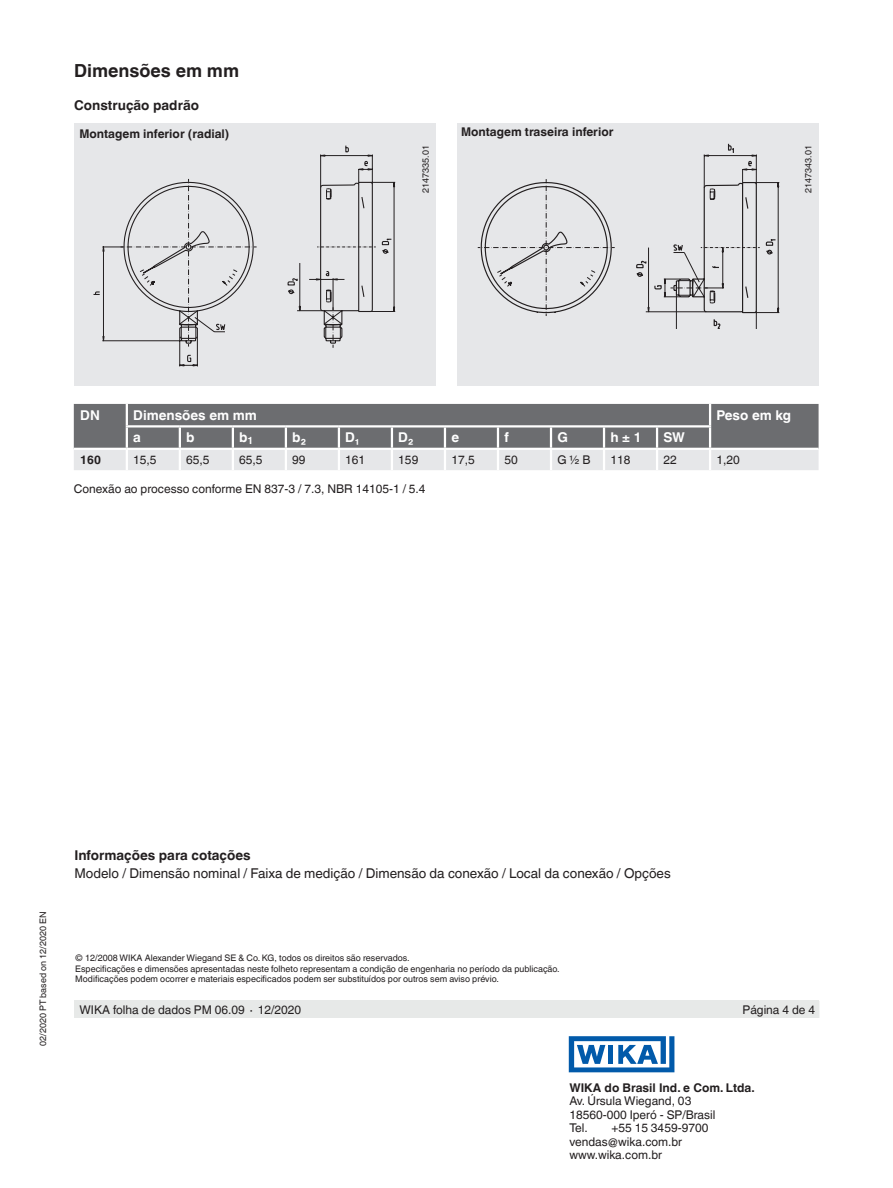
<style>
.page{position:relative;width:893px;height:1188px;background:#fff}
.page>*{position:absolute;margin:0;border:0;box-sizing:border-box;transform-origin:0 0}
.t1{font:700 18px "Helvetica World";color:#231f20}
.t2{font:13.5px "Helvetica World";color:#231f20}
.t3{font:700 13.5px "Helvetica World";color:#fff}
.t4{font:700 13.5px "Helvetica World";color:#231f20}
.t5{font:12px/13.5px "Helvetica World";color:#231f20}
.t6{font:700 12px "Helvetica World";color:#231f20}
.t7{font:9px/10.5px "Helvetica World";color:#231f20}
</style>
<div class="page">
<div style="left:74px;top:1000px;width:745px;height:18px;background:#e7e9e8"></div>
<svg style="left:569px;top:1036px;width:105px;height:36px"></svg>
<svg style="left:74px;top:404px;width:745px;height:66px;background:#949597"></svg>
<hr style="left:126px;top:404px;width:2px;height:21px;background:#fff">
<hr style="left:709px;top:404px;width:2px;height:21px;background:#fff">
<hr style="left:126px;top:425px;width:54px;height:3px;background:#fff">
<hr style="left:126px;top:428px;width:2px;height:20px;background:#fff">
<hr style="left:180px;top:425px;width:53px;height:3px;background:#fff">
<hr style="left:179px;top:428px;width:2px;height:20px;background:#fff">
<hr style="left:233px;top:425px;width:53px;height:3px;background:#fff">
<hr style="left:232px;top:428px;width:2px;height:20px;background:#fff">
<hr style="left:286px;top:425px;width:53px;height:3px;background:#fff">
<hr style="left:285px;top:428px;width:2px;height:20px;background:#fff">
<hr style="left:339px;top:425px;width:53px;height:3px;background:#fff">
<hr style="left:338px;top:428px;width:2px;height:20px;background:#fff">
<hr style="left:392px;top:425px;width:53px;height:3px;background:#fff">
<hr style="left:391px;top:428px;width:2px;height:20px;background:#fff">
<hr style="left:445px;top:425px;width:53px;height:3px;background:#fff">
<hr style="left:444px;top:428px;width:2px;height:20px;background:#fff">
<hr style="left:498px;top:425px;width:53px;height:3px;background:#fff">
<hr style="left:497px;top:428px;width:2px;height:20px;background:#fff">
<hr style="left:551px;top:425px;width:53px;height:3px;background:#fff">
<hr style="left:550px;top:428px;width:2px;height:20px;background:#fff">
<hr style="left:604px;top:425px;width:53px;height:3px;background:#fff">
<hr style="left:603px;top:428px;width:2px;height:20px;background:#fff">
<hr style="left:657px;top:425px;width:54px;height:3px;background:#fff">
<hr style="left:656px;top:428px;width:2px;height:20px;background:#fff">
<hr style="left:709px;top:428px;width:2px;height:20px;background:#fff">
<hr style="left:126px;top:450px;width:2px;height:20px;background:#fff">
<hr style="left:179px;top:450px;width:2px;height:20px;background:#fff">
<hr style="left:232px;top:450px;width:2px;height:20px;background:#fff">
<hr style="left:285px;top:450px;width:2px;height:20px;background:#fff">
<hr style="left:338px;top:450px;width:2px;height:20px;background:#fff">
<hr style="left:391px;top:450px;width:2px;height:20px;background:#fff">
<hr style="left:444px;top:450px;width:2px;height:20px;background:#fff">
<hr style="left:497px;top:450px;width:2px;height:20px;background:#fff">
<hr style="left:550px;top:450px;width:2px;height:20px;background:#fff">
<hr style="left:603px;top:450px;width:2px;height:20px;background:#fff">
<hr style="left:656px;top:450px;width:2px;height:20px;background:#fff">
<hr style="left:709px;top:450px;width:2px;height:20px;background:#fff">
<hr style="left:74px;top:448px;width:53px;height:2px;background:#fff">
<hr style="left:127px;top:448px;width:53px;height:2px;background:#fff">
<hr style="left:180px;top:448px;width:53px;height:2px;background:#fff">
<hr style="left:233px;top:448px;width:53px;height:2px;background:#fff">
<hr style="left:286px;top:448px;width:53px;height:2px;background:#fff">
<hr style="left:339px;top:448px;width:53px;height:2px;background:#fff">
<hr style="left:392px;top:448px;width:53px;height:2px;background:#fff">
<hr style="left:445px;top:448px;width:53px;height:2px;background:#fff">
<hr style="left:498px;top:448px;width:53px;height:2px;background:#fff">
<hr style="left:551px;top:448px;width:53px;height:2px;background:#fff">
<hr style="left:604px;top:448px;width:53px;height:2px;background:#fff">
<hr style="left:657px;top:448px;width:53px;height:2px;background:#fff">
<hr style="left:710px;top:448px;width:109px;height:2px;background:#fff">
<div style="left:74px;top:123px;width:362px;height:263px;background:#e6e7e9"></div>
<div style="left:457px;top:123px;width:361px;height:263px;background:#e6e7e9"></div>
<svg style="left:179px;top:181px;width:216px;height:186px"></svg>
<svg style="left:93px;top:145px;width:299px;height:218px"></svg>
<svg style="left:480px;top:143px;width:297px;height:186px"></svg>
<h1 class="t1" style="left:74px;top:60px;width:166px">Dimensões em mm</h1>
<h2 class="t4" style="left:74px;top:97px;width:126px">Construção padrão</h2>
<h3 class="t6" style="left:79px;top:126px;width:151px">Montagem inferior (radial)</h3>
<h3 class="t6" style="left:461px;top:125px;width:154px">Montagem traseira inferior</h3>
<p class="t7" style="left:420px;top:193px;width:49px;rotate:-90deg">2147335.01</p>
<p class="t7" style="left:803px;top:193px;width:49px;rotate:-90deg">2147343.01</p>
<h2 class="t3" style="left:80px;top:407px;width:21px">DN</h2>
<h2 class="t3" style="left:133px;top:407px;width:125px">Dimensões em mm</h2>
<h2 class="t3" style="left:716px;top:407px;width:76px">Peso em kg</h2>
<h2 class="t3" style="left:133px;top:430px;width:9px">a</h2>
<h2 class="t3" style="left:186px;top:430px;width:10px">b</h2>
<h2 class="t3" style="left:239px;top:430px;width:16px">b<sub>1</sub></h2>
<h2 class="t3" style="left:292px;top:430px;width:15px">b₂</h2>
<h2 class="t3" style="left:345px;top:430px;width:16px">D₁</h2>
<h2 class="t3" style="left:398px;top:430px;width:17px">D₂</h2>
<h2 class="t3" style="left:451px;top:430px;width:9px">e</h2>
<h2 class="t3" style="left:504px;top:430px;width:6px">f</h2>
<h2 class="t3" style="left:557px;top:430px;width:12px">G</h2>
<h2 class="t3" style="left:610px;top:430px;width:33px">h ± 1</h2>
<h2 class="t3" style="left:663px;top:430px;width:23px">SW</h2>
<h3 class="t6" style="left:80px;top:453px;width:22px">160</h3>
<h3 class="t5" style="left:133px;top:453px;width:25px">15,5</h3>
<h3 class="t5" style="left:186px;top:453px;width:25px">65,5</h3>
<h3 class="t5" style="left:239px;top:453px;width:25px">65,5</h3>
<h3 class="t5" style="left:292px;top:453px;width:15px">99</h3>
<h3 class="t5" style="left:345px;top:453px;width:22px">161</h3>
<h3 class="t5" style="left:398px;top:453px;width:22px">159</h3>
<h3 class="t5" style="left:451px;top:453px;width:25px">17,5</h3>
<h3 class="t5" style="left:504px;top:453px;width:15px">50</h3>
<h3 class="t5" style="left:557px;top:453px;width:35px">G ½ B</h3>
<h3 class="t5" style="left:610px;top:453px;width:22px">118</h3>
<h3 class="t5" style="left:663px;top:453px;width:15px">22</h3>
<h3 class="t5" style="left:716px;top:453px;width:25px">1,20</h3>
<h3 class="t5" style="left:74px;top:482px;width:353px">Conexão ao processo conforme EN 837-3 / 7.3, NBR 14105-1 / 5.4</h3>
<p class="t7" style="left:38px;top:1046px;width:136px;rotate:-90deg">02/2020 PT based on 12/2020 EN</p>
<h2 class="t4" style="left:74px;top:848px;width:178px">Informações para cotações</h2>
<h2 class="t2" style="left:74px;top:866px;width:598px">Modelo / Dimensão nominal / Faixa de medição / Dimensão da conexão / Local da conexão / Opções</h2>
<p class="t7" style="left:75px;top:953px;width:486px">© 12/2008 WIKA Alexander Wiegand SE &amp; Co. KG, todos os direitos são reservados.<br>Especificações e dimensões apresentadas neste folheto representam a condição de engenharia no período da publicação.<br>Modificações podem ocorrer e materiais especificados podem ser substituídos por outros sem aviso prévio.</p>
<h3 class="t5" style="left:80px;top:1003px;width:223px">WIKA folha de dados PM 06.09 ∙ 12/2020</h3>
<h3 class="t5" style="left:743px;top:1003px;width:74px">Página 4 de 4</h3>
<h3 class="t6" style="left:569px;top:1080px;width:187px">WIKA do Brasil Ind. e Com. Ltda.</h3>
<h3 class="t5" style="left:569px;top:1094px;width:148px">Av. Úrsula Wiegand, 03<br>18560-000 Iperó - SP/Brasil<br>Tel.</h3>
<h3 class="t5" style="left:569px;top:1121px;width:140px;text-indent:42px">+55 15 3459-9700 vendas@wika.com.br www.wika.com.br</h3>
</div>
